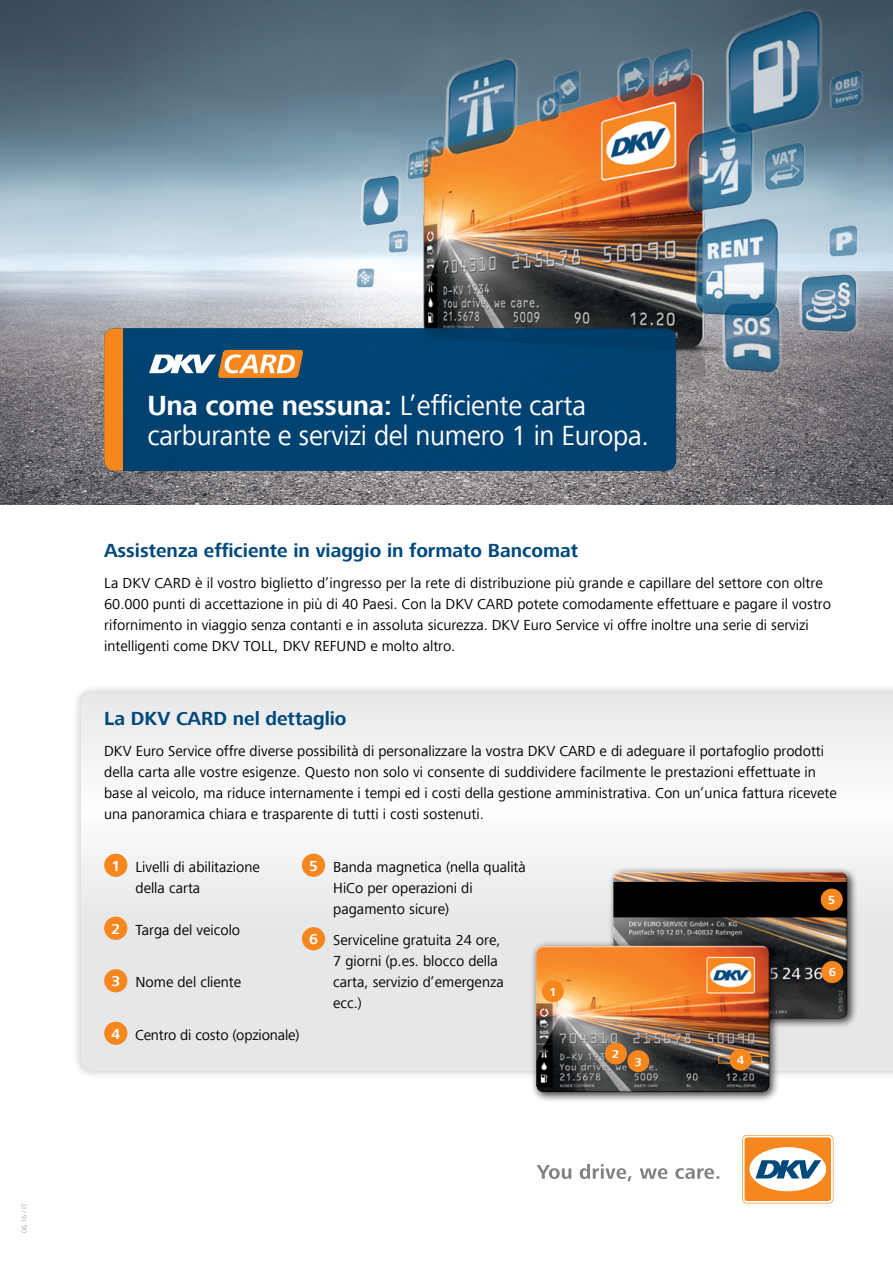
<style>
.page{position:relative;width:893px;height:1263px;background:#fff}
.page>*{position:absolute;margin:0;border:0;box-sizing:border-box;transform-origin:0 0}
.t1{font:28.5px/30px "Frutiger Next Com";letter-spacing:-.01em;color:#fff}
.t2{font:700 19.5px "Frutiger Next Com";color:#00497c}
.t3{font:15px/21px "Frutiger Next Com";color:#000}
.t4{font:700 12.15px "Frutiger Next Com";color:#fff}
.t5{font:700 12px "Frutiger Next Com";color:#fff}
.t6{font:7.5px "Frutiger Next Com";color:#a7a9ac}
.s1{font-weight:700}
.s2{font-weight:700;color:#fff}
</style>
<div class="page">
<img style="left:0;top:0;width:244px;height:504px">
<img style="left:244px;top:0;width:649px;height:505px">
<div style="left:72px;top:684px;width:821px;height:396px;background:#000;opacity:.25"></div>
<svg style="left:81px;top:693px;width:812px;height:378px"></svg>
<svg style="left:537px;top:1164px;width:182px;height:17px"></svg>
<div style="left:743px;top:1135px;width:90px;height:68px;background:linear-gradient(to right,#fefbf8,#fefbf8);border-radius:4px"></div>
<div style="left:745px;top:1137px;width:86px;height:64px;background:#f6871f;border-radius:3px"></div>
<div style="left:749px;top:1147px;width:77px;height:44px;background:#fff;border-radius:50%"></div>
<svg style="left:755px;top:1160px;width:66px;height:18px"></svg>
<div style="left:608px;top:866px;width:250px;height:163px;background:#000;opacity:.75"></div>
<div style="left:610px;top:869px;width:239px;height:146px;background:#fff;opacity:.75"></div>
<div style="left:612px;top:874px;width:238px;height:146px;background:#000;opacity:.75"></div>
<div style="left:821px;top:961px;width:22px;height:22px;background:#f6871f;border-radius:50%"></div>
<div style="left:821px;top:888px;width:22px;height:23px;background:#f6871f;border-radius:50%"></div>
<div style="left:531px;top:941px;width:249px;height:162px;background:#000;opacity:.75"></div>
<div style="left:533px;top:943px;width:238px;height:146px;background:#fff;opacity:.75"></div>
<div style="left:534px;top:948px;width:238px;height:145px;background:#000;opacity:.75"></div>
<div style="left:718px;top:1056px;width:44px;height:7px;border:1px solid #f6871f"></div>
<div style="left:730px;top:1049px;width:22px;height:22px;background:#f6871f;border-radius:50%"></div>
<div style="left:627px;top:1050px;width:22px;height:22px;background:#f6871f;border-radius:50%"></div>
<div style="left:605px;top:1042px;width:22px;height:22px;background:#f6871f;border-radius:50%"></div>
<div style="left:542px;top:980px;width:22px;height:22px;background:#f6871f;border-radius:50%"></div>
<div style="left:104px;top:328px;width:572px;height:143px;background:#004372;border-radius:11px"></div>
<div style="left:104px;top:328px;width:18px;height:143px;background:#f6871f"></div>
<svg style="left:149px;top:350px;width:154px;height:28px"></svg>
<div style="left:302px;top:854px;width:23px;height:23px;background:#f6871f;border-radius:50%"></div>
<div style="left:302px;top:927px;width:23px;height:23px;background:#f6871f;border-radius:50%"></div>
<div style="left:104px;top:854px;width:23px;height:23px;background:#f6871f;border-radius:50%"></div>
<div style="left:104px;top:917px;width:23px;height:23px;background:#f6871f;border-radius:50%"></div>
<div style="left:104px;top:969px;width:23px;height:23px;background:#f6871f;border-radius:50%"></div>
<div style="left:104px;top:1022px;width:23px;height:23px;background:#f6871f;border-radius:50%"></div>
<p class="t6" style="left:20px;top:1233px;width:32px;rotate:-90deg">06.16 / IT</p>
<h1 class="t1" style="left:147px;top:390px;width:503px"><span class="s1">Una come nessuna:</span> L’efficiente carta carburante e servizi del numero 1 in Europa.</h1>
<h2 class="t2" style="left:104px;top:539px;width:476px">Assistenza efficiente in viaggio in formato Bancomat</h2>
<p class="t3" style="left:104px;top:573px;width:728px">La DKV CARD è il vostro biglietto d’ingresso per la rete di distribuzione più grande e capillare del settore con oltre 60.000 punti di accettazione in più di 40 Paesi. Con la DKV CARD potete comodamente effettuare e pagare il vostro rifornimento in viaggio senza contanti e in assoluta sicurezza. DKV Euro Service vi offre inoltre una serie di servizi intelligenti come DKV TOLL, DKV REFUND e molto altro.</p>
<h2 class="t2" style="left:104px;top:707px;width:244px">La DKV CARD nel dettaglio</h2>
<p class="t3" style="left:104px;top:741px;width:734px">DKV Euro Service offre diverse possibilità di personalizzare la vostra DKV CARD e di adeguare il portafoglio prodotti della carta alle vostre esigenze. Questo non solo vi consente di suddividere facilmente le prestazioni effettuate in base al veicolo, ma riduce internamente i tempi ed i costi della gestione amministrativa. Con un’unica fattura ricevete una panoramica chiara e trasparente di tutti i costi sostenuti.</p>
<p class="t3" style="left:136px;top:856px;width:126px;text-indent:-24px"><span class="s2">1</span> Livelli di abilitazione della carta</p>
<p class="t3" style="left:111px;top:919px;width:130px"><span class="s2">2</span> Targa del veicolo</p>
<p class="t3" style="left:111px;top:972px;width:131px"><span class="s2">3</span> Nome del cliente</p>
<p class="t3" style="left:111px;top:1024px;width:190px"><span class="s2">4</span> Centro di costo (opzionale)</p>
<p class="t3" style="left:333px;top:856px;width:194px;text-indent:-24px"><span class="s2">5</span> Banda magnetica (nella qualità<br>HiCo per operazioni di pagamento sicure)</p>
<p class="t3" style="left:333px;top:930px;width:172px;text-indent:-24px"><span class="s2">6</span> Serviceline gratuita 24 ore,<br>7 giorni (p.es. blocco della carta, servizio d’emergenza ecc.)</p>
<p class="t5" style="left:549px;top:985px;width:9px">1</p>
<p class="t5" style="left:612px;top:1047px;width:9px">2</p>
<p class="t5" style="left:635px;top:1055px;width:9px">3</p>
<p class="t5" style="left:737px;top:1053px;width:9px">4</p>
<p class="t4" style="left:828px;top:893px;width:9px">5</p>
<p class="t4" style="left:829px;top:965px;width:9px">6</p>
</div>
